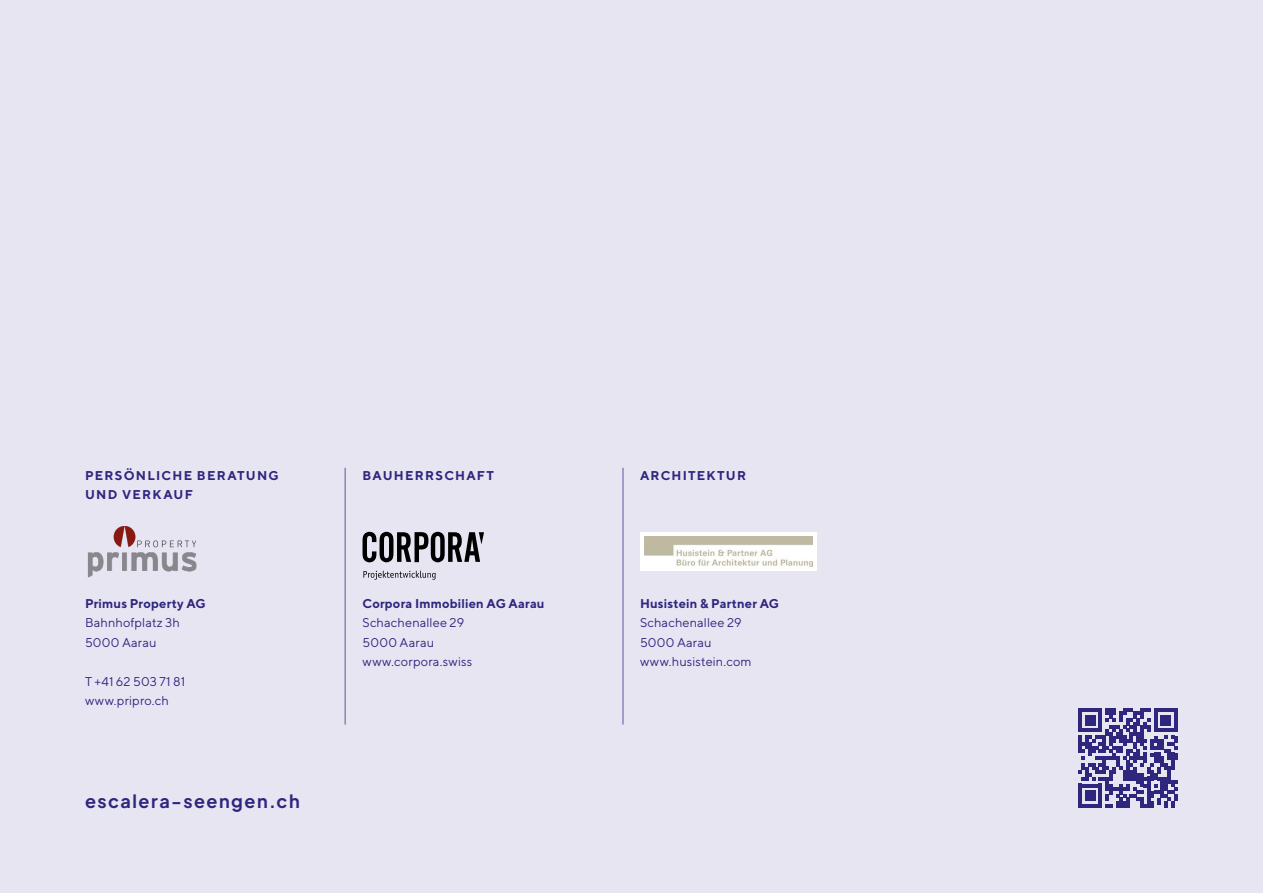
<style>
.page{position:relative;width:1263px;height:893px;background:#e8e5f3}
.page>*{position:absolute;margin:0;border:0;box-sizing:border-box;transform-origin:0 0}
.t1{font:18px "Plus Jakarta Sans";letter-spacing:.085em;color:#2f267e}
.t2{font:12.75px/19.5px "TT Norms";letter-spacing:.01em;color:#2f267e}
.t3{font:700 12.75px "TT Norms";letter-spacing:.03em;color:#2f267e}
.t4{font:700 12.75px/19.5px "TT Norms";letter-spacing:.1em;color:#2f267e}
.t5{font:700 12.75px "TT Norms";letter-spacing:.095em;color:#2f267e}
</style>
<div class="page">
<img style="left:87px;top:526px;width:110px;height:52px">
<svg style="left:1078px;top:708px;width:100px;height:100px"></svg>
<svg style="left:362px;top:532px;width:122px;height:30px"></svg>
<svg style="left:363px;top:571px;width:73px;height:9px"></svg>
<div style="left:640px;top:532px;width:176px;height:39px;background:#fff"></div>
<img style="left:644px;top:536px;width:168px;height:31px">
<hr style="left:344px;top:468px;width:2px;height:257px;background:#8f83ba">
<hr style="left:622px;top:468px;width:2px;height:257px;background:#8f83ba">
<p class="t4" style="left:85px;top:465px;width:195px">PERSÖNLICHE BERATUNG<br>UND VERKAUF</p>
<p class="t3" style="left:85px;top:595px;width:122px">Primus Property AG</p>
<p class="t2" style="left:85px;top:613px;width:97px">Bahnhofplatz 3h<br>5000 Aarau</p>
<p class="t2" style="left:85px;top:671px;width:102px">T +41 62 503 71 81 www.pripro.ch</p>
<h1 class="t1" style="left:85px;top:786px;width:216px">escalera-seengen.ch</h1>
<p class="t5" style="left:362px;top:467px;width:133px">BAUHERRSCHAFT</p>
<p class="t3" style="left:362px;top:595px;width:184px">Corpora Immobilien AG Aarau</p>
<p class="t2" style="left:362px;top:613px;width:111px">Schachenallee 29<br>5000 Aarau www.corpora.swiss</p>
<p class="t5" style="left:640px;top:467px;width:108px">ARCHITEKTUR</p>
<p class="t3" style="left:640px;top:595px;width:141px">Husistein &amp; Partner AG</p>
<p class="t2" style="left:640px;top:613px;width:113px">Schachenallee 29<br>5000 Aarau www.husistein.com</p>
</div>
